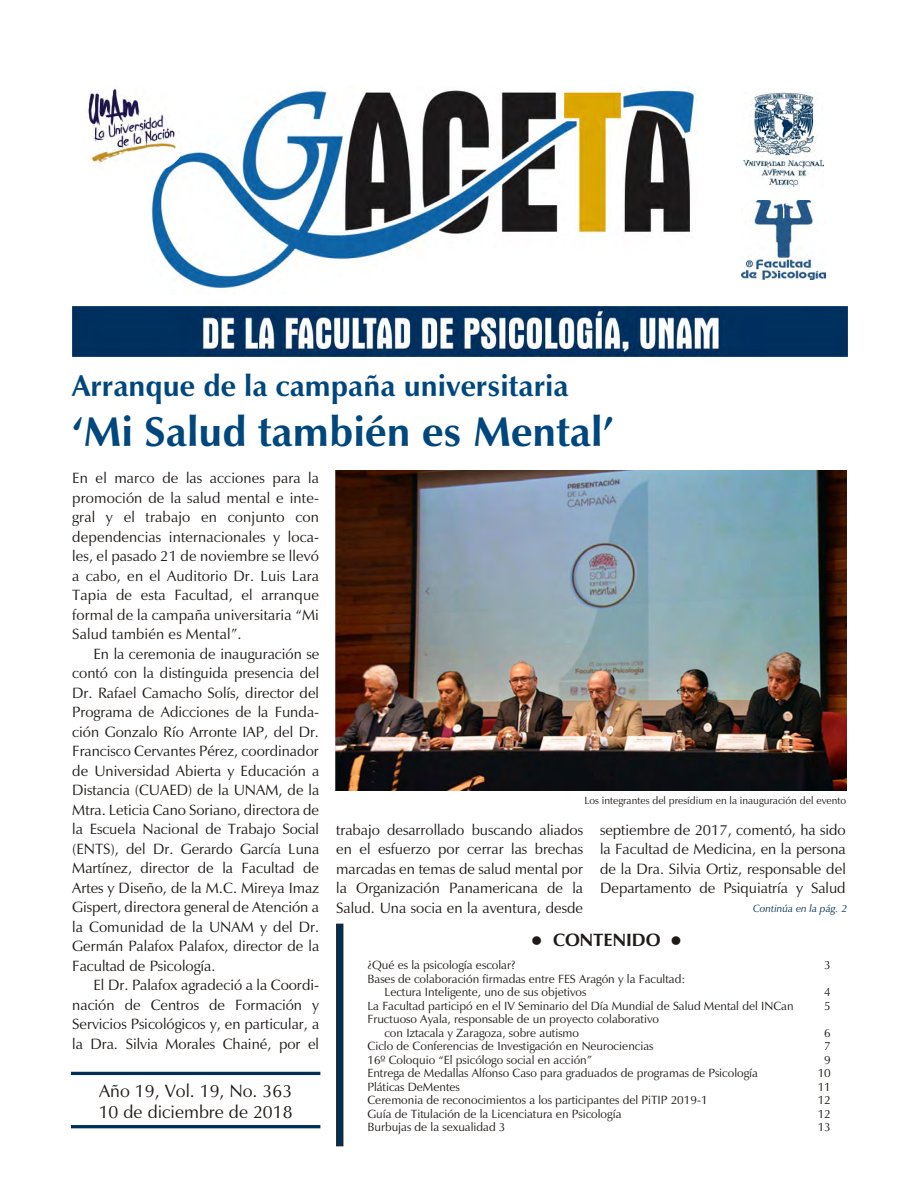
<style>
.page{position:relative;width:918px;height:1188px;background:#fff}
.page>*{position:absolute;margin:0;border:0;box-sizing:border-box;transform-origin:0 0}
.t1{font:700 42px "Zapf Humnst BT";color:#00477d}
.t2{font:700 30px "Zapf Humnst BT";color:#00477d}
.t3{font:18px/21px "Zapf Humnst BT";color:#1f1a17}
.t4{font:700 18px "Zapf Humnst BT";color:#1f1a17}
.t5{font:15px/19.5px "Zapf Humnst BT";color:#1f1a17;text-align:justify}
.t6{font:12px/13.5px "Zapf Humnst BT";color:#1f1a17}
.t7{font:10.5px "Zapf Humnst BT";color:#1f1a17}
.t8{font:italic 10.5px "Zapf Humnst BT";color:#00304f}
</style>
<div class="page">
<img style="left:72px;top:306px;width:776px;height:50px">
<img style="left:151px;top:86px;width:546px;height:205px">
<img style="left:87px;top:86px;width:92px;height:84px">
<div style="left:336px;top:924px;width:7px;height:222px;background:#003057;border:1px solid #1f1a17"></div>
<hr style="left:71px;top:1072px;width:249px;height:3px;background:#003057">
<hr style="left:71px;top:1125px;width:249px;height:3px;background:#003057">
<img style="left:743px;top:93px;width:81px;height:95px">
<img style="left:742px;top:201px;width:83px;height:79px">
<img style="left:336px;top:471px;width:510px;height:320px">
<h2 class="t2" style="left:72px;top:374px;width:498px">Arran que de la campa ña univer si ta ria</h2>
<h1 class="t1" style="left:72px;top:414px;width:543px">‘Mi Salud también es Mental’</h1>
<p class="t5" style="left:72px;top:469px;width:248px">En el marco de las accio nes para la promo ción de la salud mental e inte - gral y el traba jo en conjun to con depen den cias inter na cio na les y loca - les, el pasa do 21 de noviem bre se llevó a cabo, en el Audi to rio Dr. Luis Lara Tapia de esta Facul tad, el arran que formal de la campa ña univer si ta ria “Mi Salud también es Mental”.</p>
<p class="t5" style="left:72px;top:645px;width:249px;text-indent:21px">En la cere mo nia de inau gu ra ción se contó con la distin gui da presen cia del Dr. Rafael Cama cho Solís, direc tor del Progra ma de Adic cio nes de la Funda - ción Gonza lo Río Arron te IAP, del Dr.<br>Fran cis co Cervan tes Pérez, coor di na dor de Univer si dad Abier ta y Educa ción a Distan cia (CUAED) de la UNAM, de la Mtra. Leti cia Cano Soria no, direc to ra de la Escue la Nacio nal de Traba jo Social (ENTS), del Dr. Gerar do García Luna Martí nez, direc tor de la Facul tad de Artes y Dise ño, de la M.C. Mire ya Imaz Gispert, direc to ra gene ral de Aten ción a la Comu ni dad de la UNAM y del Dr.<br>Germán Pala fox Pala fox, direc tor de la Facul tad de Psico lo gía.</p>
<p class="t5" style="left:72px;top:976px;width:248px;text-indent:21px">El Dr. Pala fox agra de ció a la Coor di - na ción de Centros de Forma ción y Servi cios Psico ló gi cos y, en parti cu lar, a la Dra. Silvia Mora les Chai né, por el</p>
<p class="t7" style="left:584px;top:796px;width:263px">Los integrantes del presídium en la inauguración del evento</p>
<p class="t5" style="left:336px;top:821px;width:248px">traba jo desa rro lla do buscan do alia dos en el esfuer zo por cerrar las brechas marca das en temas de salud mental por la Orga ni za ción Pana me ri ca na de la Salud. Una socia en la aven tu ra, desde</p>
<p class="t5" style="left:600px;top:821px;width:247px">septiem bre de 2017, comen tó, ha sido la Facul tad de Medi ci na, en la perso na de la Dra. Silvia Ortiz, respon sa ble del Depar ta men to de Psiquia tría y Salud</p>
<p class="t8" style="left:753px;top:904px;width:95px">Con ti núa en la pág. 2</p>
<p class="t4" style="left:531px;top:932px;width:152px">● CONTENIDO ●</p>
<p class="t6" style="left:367px;top:959px;width:150px">¿Qué es la psicología escolar?</p>
<p class="t6" style="left:824px;top:959px;width:8px">3</p>
<p class="t6" style="left:384px;top:973px;width:302px;text-indent:-17px">Bases de cola bo ra ción firma das entre FES Aragón y la Facul tad:<br>Lectu ra Inte li gen te, uno de sus obje ti vos</p>
<p class="t6" style="left:824px;top:986px;width:8px">4</p>
<p class="t6" style="left:367px;top:1000px;width:428px">La Facultad participó en el IV Seminario del Día Mundial de Salud Mental del INCan</p>
<p class="t6" style="left:824px;top:1000px;width:8px">5</p>
<p class="t6" style="left:384px;top:1013px;width:276px;text-indent:-17px">Fructuoso Ayala, responsable de un proyecto colaborativo con Iztacala y Zaragoza, sobre autismo</p>
<p class="t6" style="left:824px;top:1027px;width:8px">6</p>
<p class="t6" style="left:367px;top:1040px;width:288px">Ciclo de Confe ren cias de Inves ti ga ción en Neuro cien cias</p>
<p class="t6" style="left:824px;top:1040px;width:8px">7</p>
<p class="t6" style="left:367px;top:1054px;width:226px">16º Colo quio “El psicó lo go social en acción”</p>
<p class="t6" style="left:824px;top:1054px;width:8px">9</p>
<p class="t6" style="left:367px;top:1067px;width:392px">Entre ga de Meda llas Alfon so Caso para gradua dos de progra mas de Psico lo gía</p>
<p class="t6" style="left:818px;top:1067px;width:15px">10</p>
<p class="t6" style="left:367px;top:1081px;width:94px">Pláti cas DeMen tes</p>
<p class="t6" style="left:818px;top:1081px;width:15px">11</p>
<p class="t6" style="left:367px;top:1094px;width:342px">Ceremonia de reconocimientos a los parti ci pan tes del PiTIP 2019-1</p>
<p class="t6" style="left:818px;top:1094px;width:15px">12</p>
<p class="t6" style="left:367px;top:1108px;width:256px">Guía de Titu la ción de la Licen cia tu ra en Psico lo gía</p>
<p class="t6" style="left:818px;top:1108px;width:15px">12</p>
<p class="t6" style="left:367px;top:1121px;width:139px">Burbujas de la sexualidad 3</p>
<p class="t6" style="left:818px;top:1121px;width:15px">13</p>
<p class="t3" style="left:99px;top:1082px;width:195px">Año 19, Vol. 19, No. 363<br>10 de diciem bre de 2018</p>
</div>
